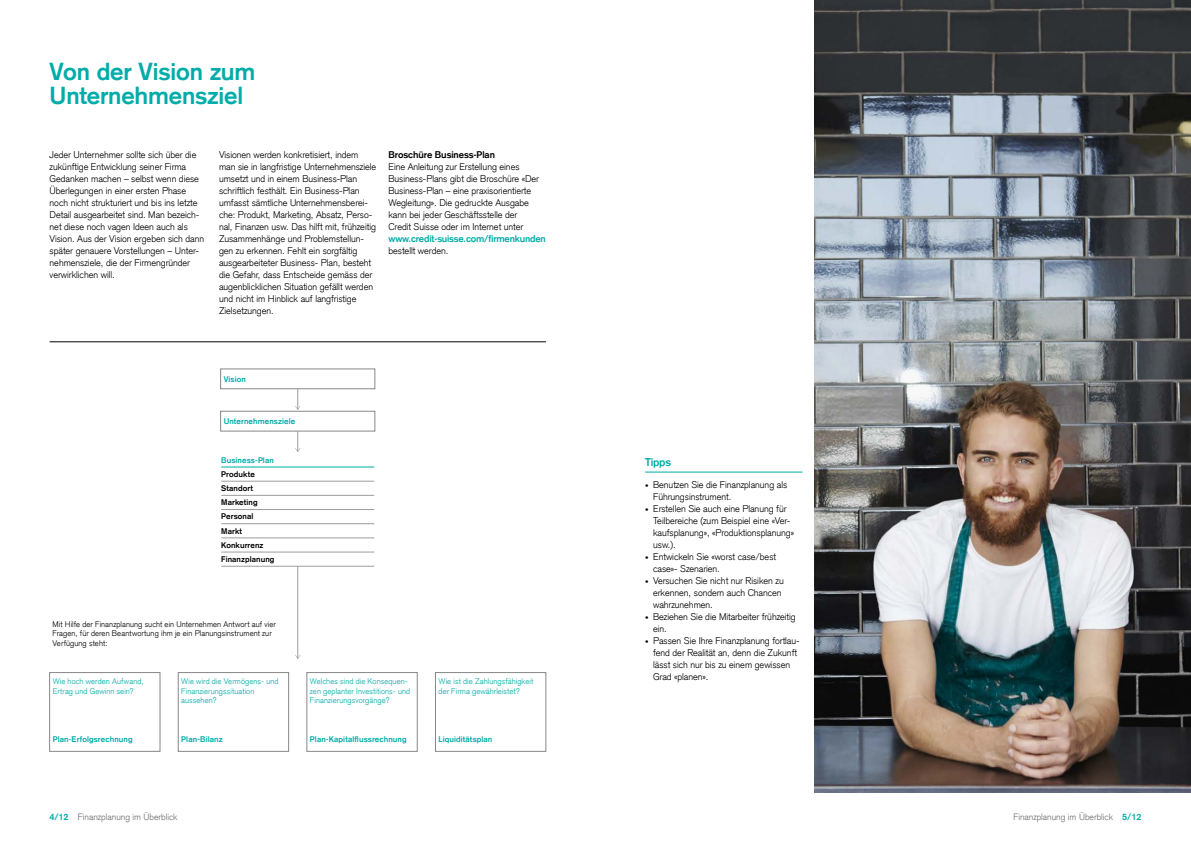
<style>
.page{position:relative;width:1191px;height:842px;background:#fff}
.page>*{position:absolute;margin:0;border:0;box-sizing:border-box;transform-origin:0 0}
.t1{font:700 24px/24px "Credit Suisse Type";letter-spacing:-.005em;color:#00aca9}
.t2{font:700 11px "Credit Suisse Type";letter-spacing:-.015em;color:#00aca9}
.t3{font:300 9.5px/12px "Credit Suisse Type";letter-spacing:-.005em;color:#000}
.t4{font:700 9.5px "Credit Suisse Type";letter-spacing:-.02em;color:#00aca9}
.t5{font:700 9.5px "Credit Suisse Type";letter-spacing:-.005em;color:#000}
.t6{font:300 9px "Credit Suisse Type";color:#706f6f}
.t7{font:300 8px/9.6px "Credit Suisse Type";letter-spacing:.01em;color:#00aca9}
.t8{font:300 8px/9.6px "Credit Suisse Type";letter-spacing:.01em;color:#000}
.t9{font:700 8px "Credit Suisse Type";letter-spacing:.015em;color:#00aca9}
.t10{font:700 8px/14.2px "Credit Suisse Type";letter-spacing:.01em;color:#000}
.s1{font-size:7px}
.s2{font-weight:700;color:#00aca9}
</style>
<div class="page">
<img style="left:814px;top:0;width:377px;height:792px">
<hr style="left:645px;top:472px;width:157px;height:1px;background:#00aca9">
<div style="left:49px;top:672px;width:111px;height:80px;border:1px solid #878787"></div>
<div style="left:306px;top:672px;width:111px;height:80px;border:1px solid #878787"></div>
<div style="left:178px;top:672px;width:111px;height:80px;border:1px solid #878787"></div>
<div style="left:435px;top:672px;width:111px;height:80px;border:1px solid #878787"></div>
<hr style="left:50px;top:342px;width:496px;height:1px;background:#000">
<div style="left:220px;top:369px;width:155px;height:20px;border:1px solid #878787"></div>
<div style="left:220px;top:411px;width:155px;height:20px;border:1px solid #878787"></div>
<hr style="left:221px;top:467px;width:153px;height:1px;background:#00aca9">
<hr style="left:221px;top:481px;width:153px;height:1px;background:#9d9d9c">
<hr style="left:221px;top:495px;width:153px;height:1px;background:#9d9d9c">
<hr style="left:221px;top:509px;width:153px;height:1px;background:#9d9d9c">
<hr style="left:221px;top:523px;width:153px;height:1px;background:#9d9d9c">
<hr style="left:221px;top:538px;width:153px;height:1px;background:#9d9d9c">
<hr style="left:221px;top:552px;width:153px;height:1px;background:#9d9d9c">
<hr style="left:221px;top:566px;width:153px;height:1px;background:#9d9d9c">
<svg style="left:295px;top:389px;width:5px;height:21px"></svg>
<svg style="left:295px;top:431px;width:5px;height:21px"></svg>
<hr style="left:297px;top:566px;width:1px;height:92px;background:#9d9d9c">
<svg style="left:295px;top:655px;width:5px;height:4px"></svg>
<h1 class="t1" style="left:50px;top:60px;width:207px">Von der Vision zum<br>Unternehmensziel</h1>
<p class="t3" style="left:50px;top:149px;width:156px">Jeder Unternehmer sollte sich über die zukünftige Entwicklung seiner Firma Gedanken machen – selbst wenn diese Überlegungen in einer ersten Phase noch nicht strukturiert und bis ins letzte Detail ausgearbeitet sind. Man bezeich&shy;net diese noch vagen Ideen auch als Vision. Aus der Vision ergeben sich dann später genauere Vorstellungen – Unter&shy;nehmensziele, die der Firmengründer verwirklichen will.</p>
<p class="t3" style="left:219px;top:149px;width:159px">Visionen werden konkretisiert, indem man sie in langfristige Unternehmensziele umsetzt und in einem Business-Plan schriftlich festhält. Ein Business-Plan umfasst sämtliche Unternehmensberei&shy;che: Produkt, Marketing, Absatz, Perso&shy;nal, Finanzen usw. Das hilft mit, frühzeitig Zusammenhänge und Problemstellun&shy;gen zu erkennen. Fehlt ein sorgfältig ausgearbeiteter Business- Plan, besteht die Gefahr, dass Entscheide gemäss der augenblicklichen Situation gefällt werden und nicht im Hinblick auf langfristige Zielsetzungen.</p>
<p class="t5" style="left:388px;top:149px;width:108px">Broschüre Business-Plan</p>
<p class="t3" style="left:388px;top:161px;width:152px">Eine Anleitung zur Erstellung eines Business-Plans gibt die Broschüre «Der Business-Plan – eine praxisorientierte Wegleitung». Die gedruckte Ausgabe kann bei jeder Geschäftsstelle der Credit Suisse oder im Internet unter</p>
<p class="t4" style="left:388px;top:233px;width:159px">www.credit-suisse.com/firmenkunden</p>
<p class="t3" style="left:388px;top:245px;width:62px">bestellt werden.</p>
<p class="t9" style="left:224px;top:374px;width:24px">Vision</p>
<p class="t9" style="left:224px;top:416px;width:73px">Unternehmensziele</p>
<p class="t9" style="left:221px;top:455px;width:54px">Business-Plan</p>
<p class="t10" style="left:221px;top:467px;width:55px">Produkte<br>Standort<br>Marketing<br>Personal<br>Markt<br>Konkurrenz<br>Finanzplanung</p>
<p class="t8" style="left:52px;top:619px;width:225px">Mit Hilfe der Finanzplanung sucht ein Unternehmen Antwort auf vier<br>Fragen, für deren Beantwortung ihm je ein Planungsinstrument zur<br>Verfügung steht:</p>
<p class="t7" style="left:53px;top:677px;width:92px">Wie hoch werden Aufwand,<br>Ertrag und Gewinn sein?</p>
<p class="t9" style="left:53px;top:734px;width:81px">Plan-Erfolgsrechnung</p>
<p class="t7" style="left:181px;top:677px;width:99px">Wie wird die Vermögens- und<br>Finanzierungssituation aussehen?</p>
<p class="t9" style="left:181px;top:734px;width:43px">Plan-Bilanz</p>
<p class="t7" style="left:310px;top:677px;width:102px">Welches sind die Konsequen&shy;zen geplanter Investitions- und<br>Finanzierungsvorgänge?</p>
<p class="t9" style="left:310px;top:734px;width:98px">Plan-Kapitalflussrechnung</p>
<p class="t7" style="left:438px;top:677px;width:96px">Wie ist die Zahlungsfähigkeit der Firma gewährleistet?</p>
<p class="t9" style="left:438px;top:734px;width:55px">Liquiditätsplan</p>
<p class="t2" style="left:645px;top:455px;width:27px">Tipps</p>
<p class="t3" style="left:653px;top:479px;width:136px;text-indent:-8px"><span class="s1">•</span> Benutzen Sie die Finanzplanung als<br>Führungsinstrument.</p>
<p class="t3" style="left:653px;top:503px;width:142px;text-indent:-8px"><span class="s1">•</span> Erstellen Sie auch eine Planung für<br>Teilbereiche (zum Beispiel eine «Ver&shy;kaufsplanung», «Produktionsplanung» usw.).</p>
<p class="t3" style="left:653px;top:551px;width:124px;text-indent:-8px"><span class="s1">•</span> Entwickeln Sie «worst case/best case»- Szenarien.</p>
<p class="t3" style="left:653px;top:575px;width:132px;text-indent:-8px"><span class="s1">•</span> Versuchen Sie nicht nur Risiken zu erkennen, sondern auch Chancen wahrzunehmen.</p>
<p class="t3" style="left:653px;top:611px;width:144px;text-indent:-8px"><span class="s1">•</span> Beziehen Sie die Mitarbeiter frühzeitig ein.</p>
<p class="t3" style="left:653px;top:635px;width:148px;text-indent:-8px"><span class="s1">•</span> Passen Sie Ihre Finanzplanung fortlau&shy;fend der Realität an, denn die Zukunft lässt sich nur bis zu einem gewissen<br>Grad «planen».</p>
<p class="t6" style="left:49px;top:811px;width:130px"><span class="s2">4/12</span> Finanzplanung im Überblick</p>
<p class="t6" style="left:1013px;top:811px;width:129px">Finanzplanung im Überblick <span class="s2">5/12</span></p>
</div>
